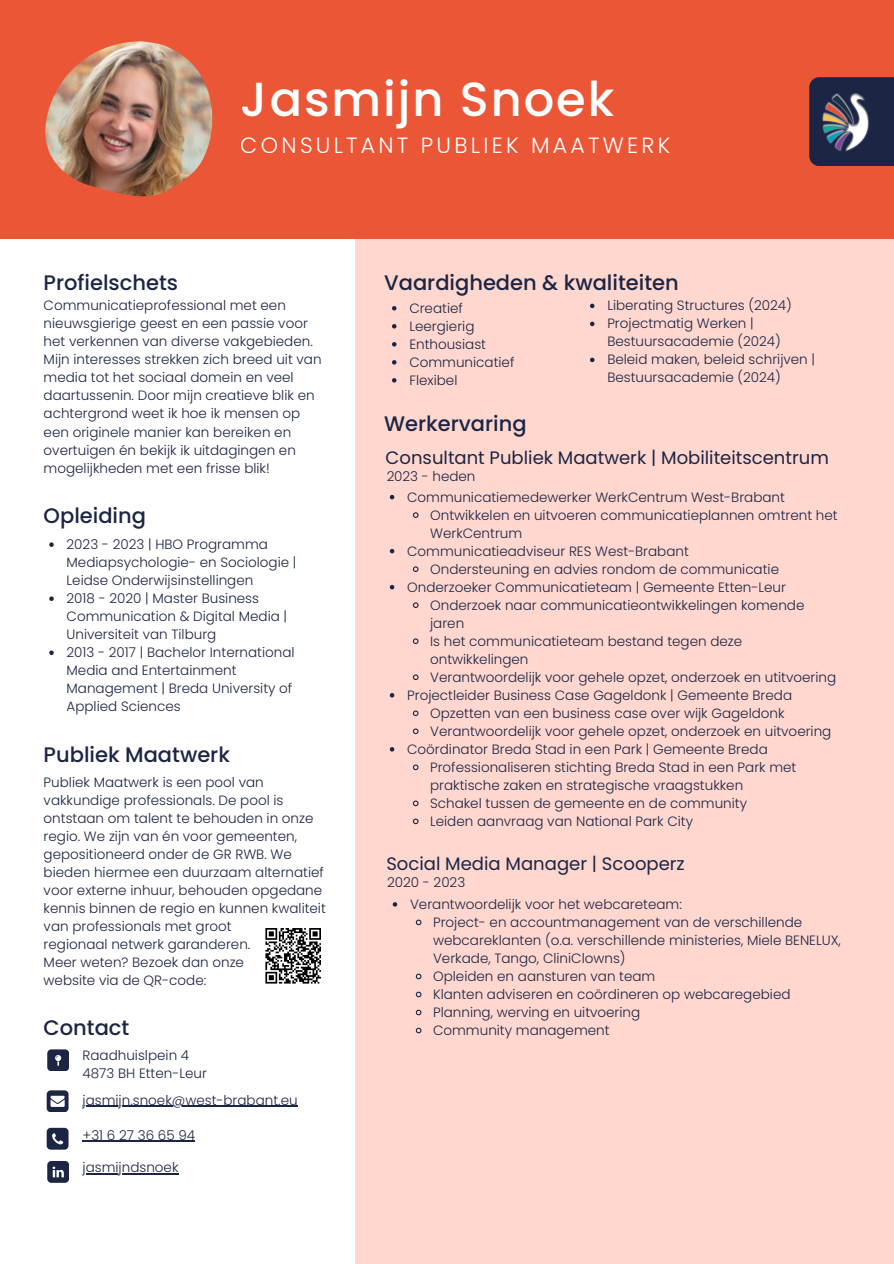
<style>
.page{position:relative;width:894px;height:1264px;background:#fff}
.page>*{position:absolute;margin:0;border:0;box-sizing:border-box;transform-origin:0 0}
.t1{font:500 47.85px "Poppins";letter-spacing:.04em;color:#fff}
.t2{font:300 22.05px "Poppins";letter-spacing:.145em;color:#fff}
.t3{font:500 21px "Poppins";color:#1c2544}
.t4{font:18px "Poppins";color:#1c2544}
.t5{font:300 13.5px/18px "Poppins";color:#1c2544}
</style>
<div class="page">
<div style="left:355px;top:235px;width:538px;height:1028px;background:#ffd7cf"></div>
<div style="left:0;top:0;width:893px;height:239px;background:#eb5636"></div>
<img style="left:45px;top:41px;width:167px;height:155px">
<div style="left:809px;top:77px;width:84px;height:89px;background:#1c2544"></div>
<img style="left:822px;top:93px;width:47px;height:58px">
<svg style="left:49px;top:542px;width:5px;height:5px"></svg>
<svg style="left:49px;top:596px;width:5px;height:5px"></svg>
<svg style="left:49px;top:650px;width:5px;height:5px"></svg>
<svg style="left:389px;top:495px;width:5px;height:4px"></svg>
<svg style="left:412px;top:512px;width:7px;height:6px"></svg>
<svg style="left:389px;top:549px;width:5px;height:4px"></svg>
<svg style="left:412px;top:566px;width:7px;height:6px"></svg>
<svg style="left:389px;top:585px;width:5px;height:4px"></svg>
<svg style="left:412px;top:602px;width:7px;height:6px"></svg>
<svg style="left:412px;top:638px;width:7px;height:6px"></svg>
<svg style="left:412px;top:674px;width:7px;height:7px"></svg>
<svg style="left:389px;top:693px;width:5px;height:4px"></svg>
<svg style="left:412px;top:710px;width:7px;height:7px"></svg>
<svg style="left:412px;top:728px;width:7px;height:7px"></svg>
<svg style="left:389px;top:747px;width:5px;height:4px"></svg>
<svg style="left:412px;top:764px;width:7px;height:7px"></svg>
<svg style="left:412px;top:800px;width:7px;height:7px"></svg>
<svg style="left:412px;top:818px;width:7px;height:7px"></svg>
<svg style="left:47px;top:1049px;width:22px;height:21px"></svg>
<svg style="left:47px;top:1090px;width:21px;height:21px"></svg>
<svg style="left:47px;top:1127px;width:21px;height:22px"></svg>
<svg style="left:47px;top:1161px;width:22px;height:21px"></svg>
<hr style="left:82px;top:1105px;width:215px;height:1px;background:#1c2544">
<hr style="left:82px;top:1140px;width:113px;height:1px;background:#1c2544">
<hr style="left:82px;top:1173px;width:96px;height:1px;background:#1c2544">
<svg style="left:392px;top:306px;width:4px;height:4px"></svg>
<svg style="left:392px;top:324px;width:4px;height:4px"></svg>
<svg style="left:392px;top:342px;width:4px;height:4px"></svg>
<svg style="left:392px;top:360px;width:4px;height:4px"></svg>
<svg style="left:392px;top:378px;width:4px;height:4px"></svg>
<svg style="left:590px;top:303px;width:4px;height:5px"></svg>
<svg style="left:590px;top:321px;width:4px;height:5px"></svg>
<svg style="left:590px;top:358px;width:4px;height:4px"></svg>
<svg style="left:392px;top:902px;width:5px;height:4px"></svg>
<svg style="left:415px;top:919px;width:7px;height:7px"></svg>
<svg style="left:415px;top:973px;width:7px;height:7px"></svg>
<svg style="left:415px;top:991px;width:7px;height:7px"></svg>
<svg style="left:415px;top:1009px;width:7px;height:7px"></svg>
<svg style="left:415px;top:1027px;width:7px;height:7px"></svg>
<svg style="left:265px;top:928px;width:56px;height:56px"></svg>
<h1 class="t1" style="left:241px;top:66px;width:375px">Jasmijn Snoek</h1>
<h2 class="t2" style="left:241px;top:129px;width:431px">CONSULTANT PUBLIEK MAATWERK</h2>
<h3 class="t3" style="left:44px;top:268px;width:136px">Profielschets</h3>
<h3 class="t3" style="left:384px;top:268px;width:296px">Vaardigheden &amp; kwaliteiten</h3>
<p class="t5" style="left:409px;top:299px;width:106px">Creatief<br>Leergierig<br>Enthousiast<br>Communicatief<br>Flexibel</p>
<p class="t5" style="left:607px;top:297px;width:209px">Liberating Structures (2024)<br>Projectmatig Werken |<br>Bestuursacademie (2024)<br>Beleid maken, beleid schrijven |<br>Bestuursacademie (2024)</p>
<p class="t5" style="left:44px;top:297px;width:279px">Communicatieprofessional met een nieuwsgierige geest en een passie voor het verkennen van diverse vakgebieden.<br>Mijn interesses strekken zich breed uit van media tot het sociaal domein en veel daartussenin. Door mijn creatieve blik en achtergrond weet ik hoe ik mensen op een originele manier kan bereiken en overtuigen én bekijk ik uitdagingen en mogelijkheden met een frisse blik!</p>
<h3 class="t3" style="left:44px;top:501px;width:104px">Opleiding</h3>
<h3 class="t3" style="left:384px;top:408px;width:144px">Werkervaring</h3>
<h3 class="t4" style="left:385px;top:444px;width:444px">Consultant Publiek Maatwerk | Mobiliteitscentrum</h3>
<p class="t5" style="left:407px;top:488px;width:379px">Communicatiemedewerker WerkCentrum West-Brabant</p>
<p class="t5" style="left:430px;top:506px;width:409px">Ontwikkelen en uitvoeren communicatieplannen omtrent het</p>
<p class="t5" style="left:430px;top:524px;width:94px">WerkCentrum</p>
<p class="t5" style="left:407px;top:542px;width:283px">Communicatieadviseur RES West-Brabant</p>
<p class="t5" style="left:430px;top:560px;width:350px">Ondersteuning en advies rondom de communicatie</p>
<p class="t5" style="left:407px;top:578px;width:380px">Onderzoeker Communicatieteam | Gemeente Etten-Leur</p>
<p class="t5" style="left:430px;top:596px;width:376px">Onderzoek naar communicatieontwikkelingen komende</p>
<p class="t5" style="left:430px;top:614px;width:36px">jaren</p>
<p class="t5" style="left:430px;top:632px;width:313px">Is het communicatieteam bestand tegen deze</p>
<p class="t5" style="left:430px;top:650px;width:100px">ontwikkelingen</p>
<p class="t5" style="left:430px;top:668px;width:407px">Verantwoordelijk voor gehele opzet, onderzoek en utitvoering</p>
<p class="t5" style="left:407px;top:686px;width:386px">Projectleider Business Case Gageldonk | Gemeente Breda</p>
<p class="t5" style="left:430px;top:704px;width:356px">Opzetten van een business case over wijk Gageldonk</p>
<p class="t5" style="left:430px;top:722px;width:402px">Verantwoordelijk voor gehele opzet, onderzoek en uitvoering</p>
<p class="t5" style="left:407px;top:740px;width:362px">Coördinator Breda Stad in een Park | Gemeente Breda</p>
<p class="t5" style="left:430px;top:758px;width:368px">Professionaliseren stichting Breda Stad in een Park met</p>
<p class="t5" style="left:430px;top:776px;width:314px">praktische zaken en strategische vraagstukken</p>
<p class="t5" style="left:430px;top:794px;width:318px">Schakel tussen de gemeente en de community</p>
<p class="t5" style="left:430px;top:812px;width:264px">Leiden aanvraag van National Park City</p>
<p class="t5" style="left:386px;top:467px;width:91px">2023 - heden</p>
<p class="t5" style="left:67px;top:535px;width:231px">2023 - 2023 | HBO Programma<br>Mediapsychologie- en Sociologie |<br>Leidse Onderwijsinstellingen<br>2018 - 2020 | Master Business<br>Communication &amp; Digital Media |<br>Universiteit van Tilburg<br>2013 - 2017 | Bachelor International<br>Media and Entertainment<br>Management | Breda University of<br>Applied Sciences</p>
<h3 class="t3" style="left:44px;top:739px;width:188px">Publiek Maatwerk</h3>
<p class="t5" style="left:44px;top:773px;width:284px">Publiek Maatwerk is een pool van vakkundige professionals. De pool is ontstaan om talent te behouden in onze regio. We zijn van én voor gemeenten, gepositioneerd onder de GR RWB. We bieden hiermee een duurzaam alternatief voor externe inhuur, behouden opgedane kennis binnen de regio en kunnen kwaliteit van professionals met groot<br>regionaal netwerk garanderen.<br>Meer weten? Bezoek dan onze<br>website via de QR-code:</p>
<h3 class="t4" style="left:386px;top:851px;width:300px">Social Media Manager | Scooperz</h3>
<p class="t5" style="left:410px;top:872px;width:273px;line-height:21.5px;text-indent:-23px">2020 - 2023<br>Verantwoordelijk voor het webcareteam:</p>
<p class="t5" style="left:433px;top:913px;width:409px">Project- en accountmanagement van de verschillende webcareklanten (o.a. verschillende ministeries, Miele BENELUX, Verkade, Tango, CliniClowns)<br>Opleiden en aansturen van team<br>Klanten adviseren en coördineren op webcaregebied Planning, werving en uitvoering<br>Community management</p>
<h3 class="t3" style="left:44px;top:1013px;width:87px">Contact</h3>
<p class="t5" style="left:82px;top:1046px;width:126px">Raadhuislpein 4<br>4873 BH Etten-Leur</p>
<p class="t5" style="left:82px;top:1090px;width:216px">jasmijn.snoek@west-brabant.eu</p>
<p class="t5" style="left:82px;top:1125px;width:114px">+31 6 27 36 65 94</p>
<p class="t5" style="left:82px;top:1158px;width:97px">jasmijndsnoek</p>
</div>
